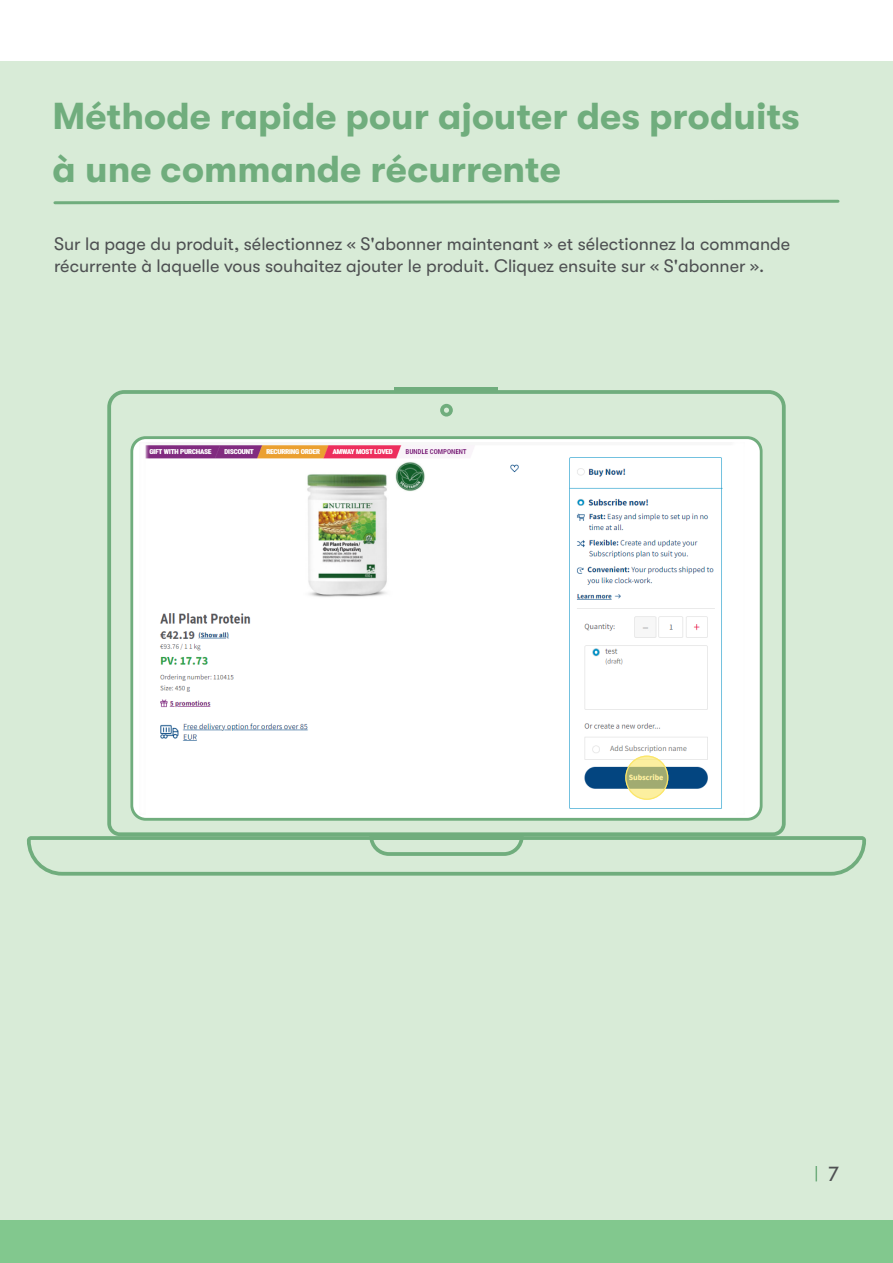
<style>
.page{position:relative;width:893px;height:1263px;background:#fff}
.page>*{position:absolute;margin:0;border:0;box-sizing:border-box;transform-origin:0 0}
.t1{font:700 37.5px "GT Walsheim";color:#70ad7d}
.t2{font:21px "GT Walsheim";color:#4e5052}
.t3{font:18px/21.6px "GT Walsheim";color:#4e5052}
</style>
<div class="page">
<div style="left:0;top:61px;width:893px;height:1202px;background:#d8ebd7"></div>
<div style="left:0;top:1220px;width:893px;height:43px;background:#82c88e"></div>
<svg style="left:815px;top:1166px;width:2px;height:15px"></svg>
<svg style="left:53px;top:199px;width:787px;height:6px"></svg>
<div style="left:395px;top:387px;width:103px;height:6px;background:#70ad7d"></div>
<svg style="left:107px;top:390px;width:679px;height:446px"></svg>
<svg style="left:440px;top:404px;width:13px;height:12px"></svg>
<svg style="left:27px;top:836px;width:839px;height:40px"></svg>
<svg style="left:130px;top:436px;width:633px;height:385px;background:#7db588"></svg>
<div style="left:133px;top:439px;width:627px;height:379px;background:#fff;border-radius:13px"></div>
<img style="left:145px;top:445px;width:578px;height:364px">
<svg style="left:626px;top:756px;width:42px;height:43px"></svg>
<div style="left:625px;top:755px;width:43px;height:45px;border:1px solid #fbe669;border-radius:50%"></div>
<p class="t1" style="left:53px;top:95px;width:749px">Méthode rapide pour ajouter des produits</p>
<p class="t1" style="left:53px;top:148px;width:510px">à une commande récurrente</p>
<p class="t3" style="left:54px;top:233px;width:738px">Sur la page du produit, sélectionnez « S'abonner maintenant » et sélectionnez la commande récurrente à laquelle vous souhaitez ajouter le produit. Cliquez ensuite sur « S'abonner ».</p>
<p class="t2" style="left:828px;top:1162px;width:12px">7</p>
</div>
